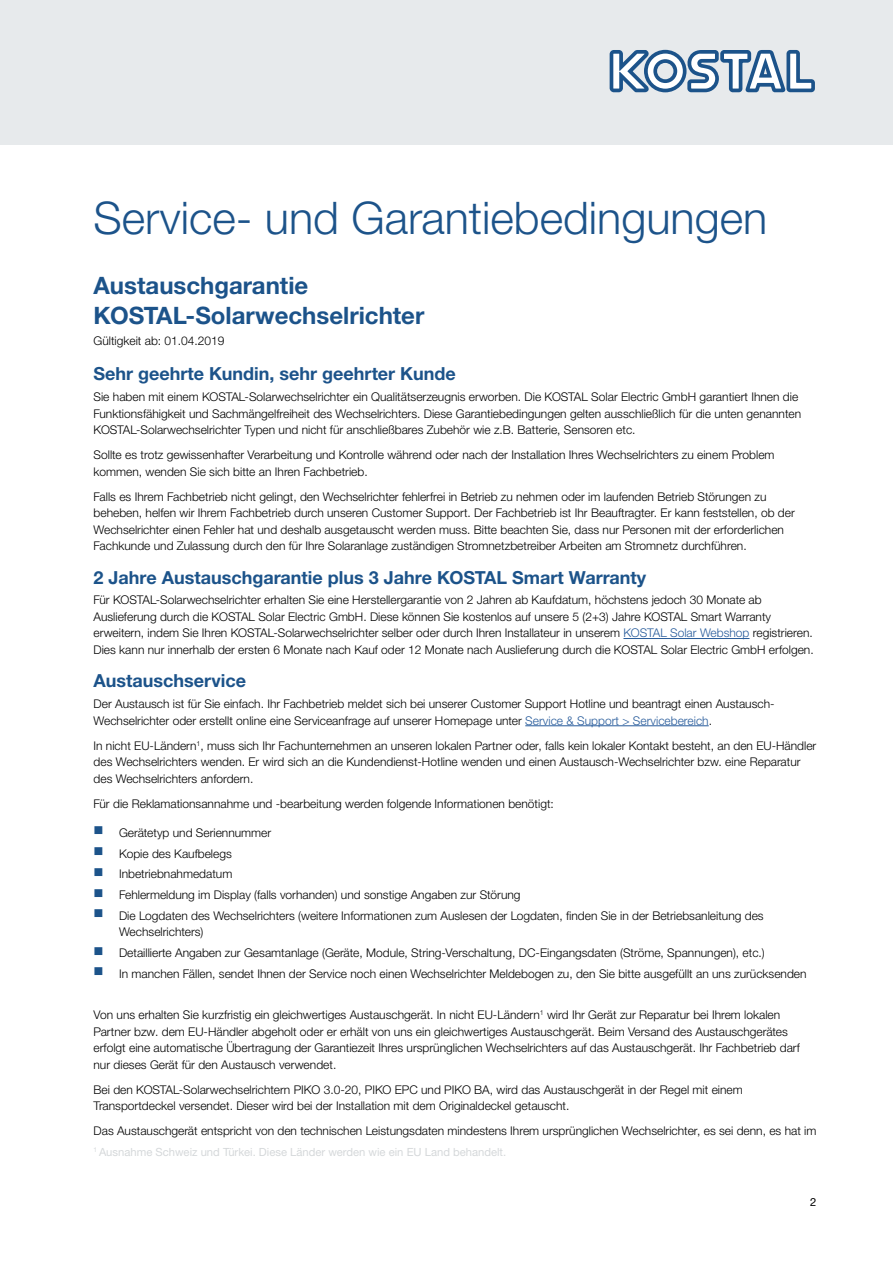
<style>
.page{position:relative;width:893px;height:1263px;background:#fff}
.page>*{position:absolute;margin:0;border:0;box-sizing:border-box;transform-origin:0 0}
.t1{font:300 45px "Helvetica Neue LTW1 G";color:#1c538a}
.t2{font:700 24px/30px "Helvetica Neue LTW1 G";color:#1c538a}
.t3{font:700 18px "Helvetica Neue LTW1 G";color:#1c538a}
.Copy{font:300 12px/16.5px "Helvetica Neue LTW1 G";color:#000}
.Copy-2{font:11.25px "Helvetica Neue LTW1 G";color:#d5d8da}
.t4{font:11.25px "Helvetica Neue LTW1 G";color:#000}
.s1{color:#275b9b}
.s2{font-family:"KOSTSYMB";font-weight:400;font-size:13.5px;color:#1c538a}
</style>
<div class="page">
<div style="left:0;top:0;width:893px;height:145px;background:#e7eaec"></div>
<svg style="left:610px;top:50px;width:205px;height:42px"></svg>
<hr style="left:623px;top:638px;width:126px;height:1px;background:#275b9b">
<hr style="left:525px;top:725px;width:184px;height:1px;background:#275b9b">
<h1 class="t1" style="left:94px;top:190px;width:675px">Service- und Garantiebedingungen</h1>
<h1 class="t2" style="left:94px;top:270px;width:332px">Austauschgarantie<br>KOSTAL-Solarwechselrichter</h1>
<p class="Copy" style="left:94px;top:332px;width:133px">Gültigkeit ab: 01.04.2019</p>
<h4 class="t3" style="left:94px;top:363px;width:364px">Sehr geehrte Kundin, sehr geehrter Kunde</h4>
<p class="Copy" style="left:94px;top:388px;width:709px">Sie haben mit einem KOSTAL-Solarwechselrichter ein Qualitätserzeugnis erworben. Die KOSTAL Solar Electric GmbH garantiert Ihnen die<br>Funktionsfähigkeit und Sachmängelfreiheit des Wechselrichters. Diese Garantiebedingungen gelten ausschließlich für die unten genannten<br>KOSTAL-Solarwechselrichter Typen und nicht für anschließbares Zubehör wie z.B. Batterie, Sensoren etc.</p>
<p class="Copy" style="left:94px;top:446px;width:683px">Sollte es trotz gewissenhafter Verarbeitung und Kontrolle während oder nach der Installation Ihres Wechselrichters zu einem Problem kommen, wenden Sie sich bitte an Ihren Fachbetrieb.</p>
<p class="Copy" style="left:94px;top:488px;width:703px">Falls es Ihrem Fachbetrieb nicht gelingt, den Wechselrichter fehlerfrei in Betrieb zu nehmen oder im laufenden Betrieb Störungen zu beheben, helfen wir Ihrem Fachbetrieb durch unseren Customer Support. Der Fachbetrieb ist Ihr Beauftragter. Er kann feststellen, ob der Wechselrichter einen Fehler hat und deshalb ausgetauscht werden muss. Bitte beachten Sie, dass nur Personen mit der erforderlichen Fachkunde und Zulassung durch den für Ihre Solaranlage zuständigen Stromnetzbetreiber Arbeiten am Stromnetz durchführen.</p>
<h4 class="t3" style="left:94px;top:566px;width:554px">2 Jahre Austauschgarantie plus 3 Jahre KOSTAL Smart Warranty</h4>
<p class="Copy" style="left:94px;top:592px;width:722px">Für KOSTAL-Solarwechselrichter erhalten Sie eine Herstellergarantie von 2 Jahren ab Kaufdatum, höchstens jedoch 30 Monate ab Auslieferung durch die KOSTAL Solar Electric GmbH. Diese können Sie kostenlos auf unsere 5 (2+3) Jahre KOSTAL Smart Warranty erweitern, indem Sie Ihren KOSTAL-Solarwechselrichter selber oder durch Ihren Installateur in unserem <span class="s1">KOSTAL Solar Webshop</span> registrieren.<br>Dies kann nur innerhalb der ersten 6 Monate nach Kauf oder 12 Monate nach Auslieferung durch die KOSTAL Solar Electric GmbH erfolgen.</p>
<h4 class="t3" style="left:94px;top:670px;width:154px">Austauschservice</h4>
<p class="Copy" style="left:94px;top:695px;width:682px">Der Austausch ist für Sie einfach. Ihr Fachbetrieb meldet sich bei unserer Customer Support Hotline und beantragt einen Austausch-<br>Wechselrichter oder erstellt online eine Serviceanfrage auf unserer Homepage unter <span class="s1">Service &amp; Support &gt; Servicebereich</span>.</p>
<p class="Copy" style="left:94px;top:737px;width:724px">In nicht EU-Ländern<sup>1</sup>, muss sich Ihr Fachunternehmen an unseren lokalen Partner oder, falls kein lokaler Kontakt besteht, an den EU-Händler des Wechselrichters wenden. Er wird sich an die Kundendienst-Hotline wenden und einen Austausch-Wechselrichter bzw. eine Reparatur des Wechselrichters anfordern.</p>
<p class="Copy" style="left:94px;top:795px;width:462px">Für die Reklamationsannahme und -bearbeitung werden folgende Informationen benötigt:</p>
<p class="Copy" style="left:94px;top:824px;width:179px"><span class="s2">n</span> Gerätetyp und Seriennummer</p>
<p class="Copy" style="left:94px;top:845px;width:140px"><span class="s2">n</span> Kopie des Kaufbelegs</p>
<p class="Copy" style="left:94px;top:866px;width:140px"><span class="s2">n</span> Inbetriebnahmedatum</p>
<p class="Copy" style="left:94px;top:886px;width:429px"><span class="s2">n</span> Fehlermeldung im Display (falls vorhanden) und sonstige Angaben zur Störung</p>
<p class="Copy" style="left:119px;top:907px;width:646px;text-indent:-26px"><span class="s2">n</span> Die Logdaten des Wechselrichters (weitere Informationen zum Auslesen der Logdaten, finden Sie in der Betriebsanleitung des<br>Wechselrichters)</p>
<p class="Copy" style="left:94px;top:944px;width:673px"><span class="s2">n</span> Detaillierte Angaben zur Gesamtanlage (Geräte, Module, String-Verschaltung, DC-Eingangsdaten (Ströme, Spannungen), etc.)</p>
<p class="Copy" style="left:94px;top:965px;width:715px"><span class="s2">n</span> In manchen Fällen, sendet Ihnen der Service noch einen Wechselrichter Meldebogen zu, den Sie bitte ausgefüllt an uns zurücksenden</p>
<p class="Copy" style="left:94px;top:1007px;width:708px">Von uns erhalten Sie kurzfristig ein gleichwertiges Austauschgerät. In nicht EU-Ländern<sup>1</sup> wird Ihr Gerät zur Reparatur bei Ihrem lokalen Partner bzw. dem EU-Händler abgeholt oder er erhält von uns ein gleichwertiges Austauschgerät. Beim Versand des Austauschgerätes erfolgt eine automatische Übertragung der Garantiezeit Ihres ursprünglichen Wechselrichters auf das Austauschgerät. Ihr Fachbetrieb darf nur dieses Gerät für den Austausch verwendet.</p>
<p class="Copy" style="left:94px;top:1081px;width:651px">Bei den KOSTAL-Solarwechselrichtern PIKO 3.0-20, PIKO EPC und PIKO BA, wird das Austauschgerät in der Regel mit einem<br>Transportdeckel versendet. Dieser wird bei der Installation mit dem Originaldeckel getauscht.</p>
<p class="Copy" style="left:94px;top:1123px;width:724px">Das Austauschgerät entspricht von den technischen Leistungsdaten mindestens Ihrem ursprünglichen Wechselrichter, es sei denn, es hat im</p>
<p class="Copy-2" style="left:94px;top:1145px;width:414px"><sup>1</sup> Ausnahme Schweiz und Türkei. Diese Länder werden wie ein EU Land behandelt.</p>
<p class="t4" style="left:810px;top:1195px;width:8px">2</p>
</div>
